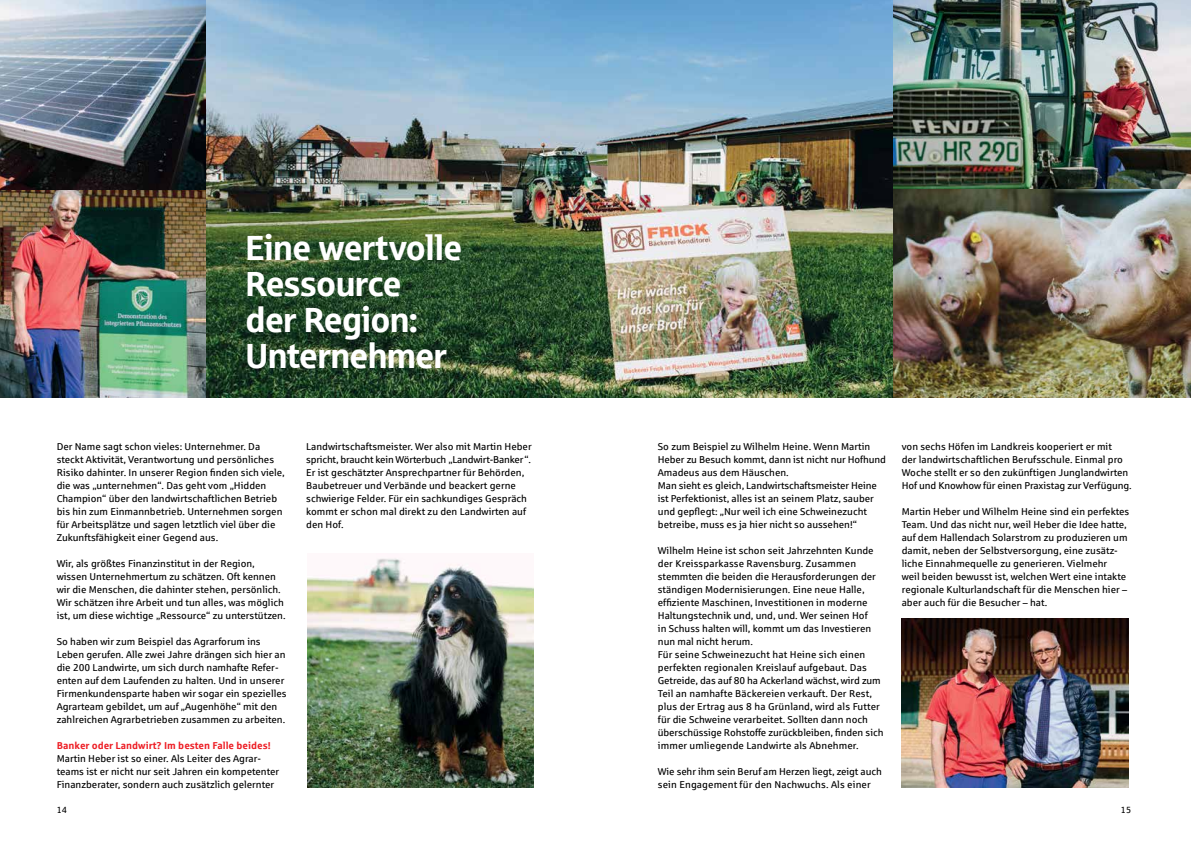
<style>
.page{position:relative;width:1191px;height:842px;background:#fff}
.page>*{position:absolute;margin:0;border:0;box-sizing:border-box;transform-origin:0 0}
.t1{font:35px/36px "Sparkasse Head";color:#fff}
.t2{font:10px/13px "Sparkasse Rg";color:#000}
.t3{font:700 10px "Sparkasse Rg";color:#ed1d24}
.t4{font:9px "Sparkasse Rg";color:#000}
</style>
<div class="page">
<img style="left:206px;top:0;width:687px;height:397px">
<img style="left:0;top:189px;width:206px;height:208px">
<img style="left:893px;top:0;width:298px;height:189px">
<img style="left:893px;top:189px;width:298px;height:208px">
<img style="left:0;top:0;width:206px;height:189px">
<img style="left:901px;top:618px;width:227px;height:169px">
<img style="left:307px;top:558px;width:226px;height:229px">
<h1 class="t1" style="left:246px;top:228px;width:217px">Eine wertvolle<br>Ressource<br>der Region:<br>Unternehmer</h1>
<p class="t2" style="left:57px;top:439px;width:229px">Der Name sagt schon vieles: Unternehmer. Da steckt Aktivität, Verantwortung und persönliches Risiko dahinter. In unserer Region finden sich viele, die was „unternehmen“. Das geht vom „Hidden Champion“ über den landwirtschaftlichen Betrieb bis hin zum Einmannbetrieb. Unternehmen sorgen für Arbeitsplätze und sagen letztlich viel über die Zukunftsfähigkeit einer Gegend aus.</p>
<p class="t2" style="left:57px;top:556px;width:230px">Wir, als größtes Finanzinstitut in der Region, wissen Unternehmertum zu schätzen. Oft kennen wir die Menschen, die dahinter stehen, persönlich.<br>Wir schätzen ihre Arbeit und tun alles, was möglich ist, um diese wichtige „Ressource“ zu unterstützen.</p>
<p class="t2" style="left:57px;top:634px;width:231px">So haben wir zum Beispiel das Agrarforum ins Leben gerufen. Alle zwei Jahre drängen sich hier an die 200 Landwirte, um sich durch namhafte Refer&shy;enten auf dem Laufenden zu halten. Und in unserer Firmenkundensparte haben wir sogar ein spezielles Agrarteam gebildet, um auf „Augenhöhe“ mit den zahlreichen Agrarbetrieben zusammen zu arbeiten.</p>
<p class="t3" style="left:57px;top:739px;width:215px">Banker oder Landwirt? Im besten Falle beides!</p>
<p class="t2" style="left:57px;top:751px;width:224px">Martin Heber ist so einer. Als Leiter des Agrar&shy;teams ist er nicht nur seit Jahren ein kompetenter<br>Finanzberater, sondern auch zusätzlich gelernter</p>
<p class="t2" style="left:306px;top:439px;width:227px">Landwirtschaftsmeister. Wer also mit Martin Heber spricht, braucht kein Wörterbuch „Landwirt-Banker “.<br>Er ist geschätzter Ansprechpartner für Behörden, Baubetreuer und Verbände und beackert gerne schwierige Felder. Für ein sachkundiges Gespräch kommt er schon mal direkt zu den Landwirten auf den Hof.</p>
<p class="t2" style="left:658px;top:439px;width:230px">So zum Beispiel zu Wilhelm Heine. Wenn Martin Heber zu Besuch kommt, dann ist nicht nur Hofhund Amadeus aus dem Häuschen.<br>Man sieht es gleich, Landwirtschaftsmeister Heine ist Perfektionist, alles ist an seinem Platz, sauber und gepflegt: „Nur weil ich eine Schweinezucht betreibe, muss es ja hier nicht so aussehen!“</p>
<p class="t2" style="left:658px;top:543px;width:227px">Wilhelm Heine ist schon seit Jahrzehnten Kunde der Kreissparkasse Ravensburg. Zusammen stemmten die beiden die Herausforderungen der ständigen Modernisierungen. Eine neue Halle, effiziente Maschinen, Investitionen in moderne Haltungstechnik und, und, und. Wer seinen Hof<br>in Schuss halten will, kommt um das Investieren nun mal nicht herum.<br>Für seine Schweinezucht hat Heine sich einen perfekten regionalen Kreislauf aufgebaut. Das Getreide, das auf 80 ha Ackerland wächst, wird zum Teil an namhafte Bäckereien verkauft. Der Rest, plus der Ertrag aus 8 ha Grünland, wird als Futter für die Schweine verarbeitet. Sollten dann noch überschüssige Rohstoffe zurückbleiben, finden sich immer umliegende Landwirte als Abnehmer.</p>
<p class="t2" style="left:658px;top:764px;width:225px">Wie sehr ihm sein Beruf am Herzen liegt, zeigt auch sein Engagement für den Nachwuchs. Als einer</p>
<p class="t2" style="left:901px;top:439px;width:231px">von sechs Höfen im Landkreis kooperiert er mit<br>der landwirtschaftlichen Berufsschule. Einmal pro Woche stellt er so den zukünftigen Junglandwirten Hof und Knowhow für einen Praxistag zur Verfügung.</p>
<p class="t2" style="left:901px;top:504px;width:229px">Martin Heber und Wilhelm Heine sind ein perfektes Team. Und das nicht nur, weil Heber die Idee hatte, auf dem Hallendach Solarstrom zu produzieren um damit, neben der Selbstversorgung, eine zusätz&shy;liche Einnahmequelle zu generieren. Vielmehr<br>weil beiden bewusst ist, welchen Wert eine intakte regionale Kulturlandschaft für die Menschen hier – aber auch für die Besucher – hat.</p>
<p class="t4" style="left:57px;top:805px;width:12px">14</p>
<p class="t4" style="left:1120px;top:805px;width:12px">15</p>
</div>
